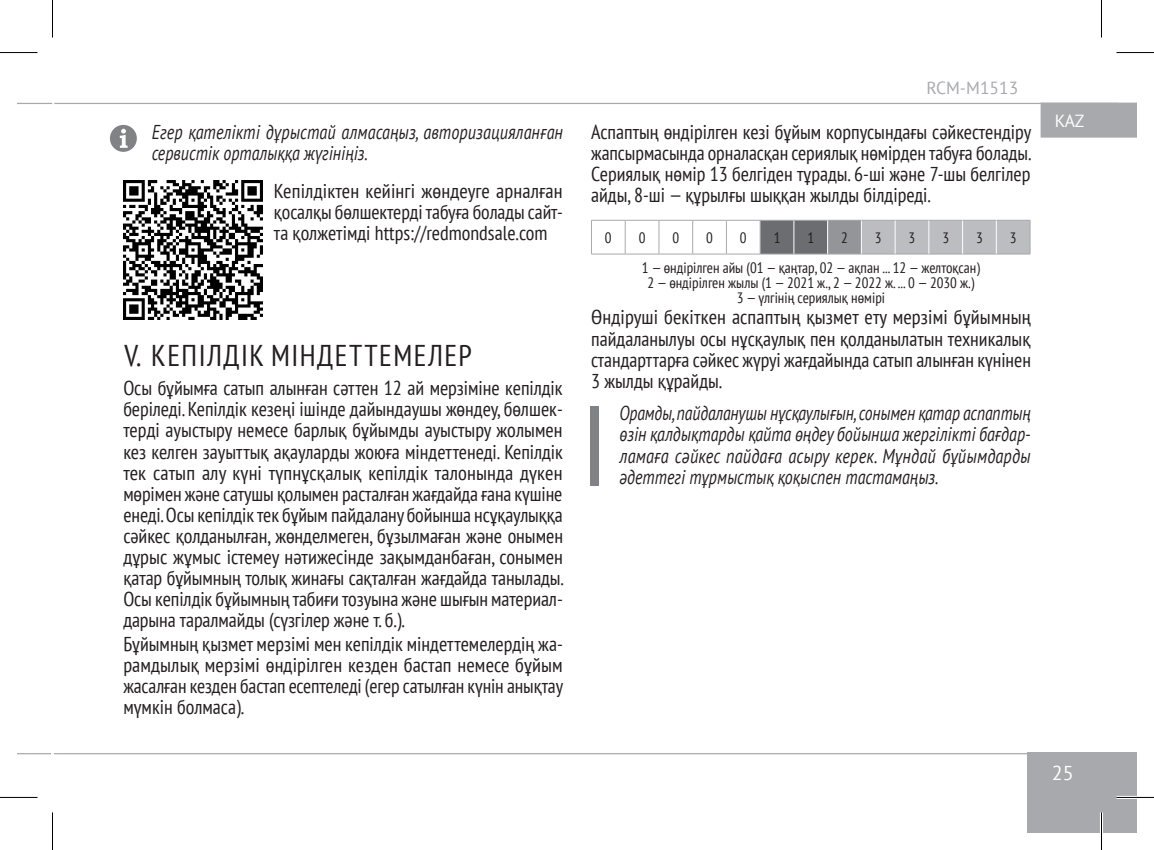
<style>
.page{position:relative;width:1154px;height:850px;background:#fff}
.page>*{position:absolute;margin:0;border:0;box-sizing:border-box;transform-origin:0 0}
.t1{font:condensed 30px "PT Sans";letter-spacing:.05em;color:#231f20}
.t2{font:condensed 20px/21px "PT Sans";color:#231f20;text-align:justify}
.t3{font:italic 20px/21.2px "PT Sans";color:#231f20;text-align:justify;scale:.78 1}
.t4{font:italic 20px/21.2px "PT Sans";color:#231f20;scale:.81 1}
.t5{font:20px "PT Sans";color:#fff}
.t6{font:17.5px "PT Sans";color:#a8a9ad}
.t7{font:17.5px "PT Sans";color:#fff}
.t8{font:condensed 15px/15px "PT Sans";color:#231f20;text-align:center}
</style>
<div class="page">
<div style="left:1027px;top:752px;width:110px;height:80px;background:#a8a9ad"></div>
<hr style="left:17px;top:103px;width:35px;height:1px;background:#a8a9ad">
<hr style="left:17px;top:752px;width:34px;height:2px;background:#a8a9ad">
<hr style="left:54px;top:752px;width:1008px;height:2px;background:#a8a9ad">
<hr style="left:54px;top:103px;width:1064px;height:1px;background:#a8a9ad">
<div style="left:1040px;top:102px;width:97px;height:35px;background:#a8a9ad"></div>
<img style="left:123px;top:181px;width:139px;height:139px">
<svg style="left:110px;top:125px;width:27px;height:27px"></svg>
<div style="left:761px;top:221px;width:66px;height:32px;background:#6c6d70"></div>
<div style="left:828px;top:220px;width:33px;height:34px;background:#939598"></div>
<div style="left:862px;top:221px;width:167px;height:32px;background:#bcbdc0"></div>
<hr style="left:591px;top:220px;width:34px;height:1px;background:#a8a9ad">
<hr style="left:591px;top:220px;width:1px;height:33px;background:#a8a9ad">
<hr style="left:625px;top:220px;width:34px;height:1px;background:#a8a9ad">
<hr style="left:659px;top:220px;width:34px;height:1px;background:#a8a9ad">
<hr style="left:693px;top:220px;width:33px;height:1px;background:#a8a9ad">
<hr style="left:726px;top:220px;width:34px;height:1px;background:#a8a9ad">
<hr style="left:760px;top:220px;width:34px;height:1px;background:#a8a9ad">
<hr style="left:794px;top:220px;width:34px;height:1px;background:#a8a9ad">
<hr style="left:828px;top:220px;width:33px;height:1px;background:#a8a9ad">
<hr style="left:861px;top:220px;width:34px;height:1px;background:#a8a9ad">
<hr style="left:895px;top:220px;width:34px;height:1px;background:#a8a9ad">
<hr style="left:929px;top:220px;width:33px;height:1px;background:#a8a9ad">
<hr style="left:962px;top:220px;width:34px;height:1px;background:#a8a9ad">
<hr style="left:996px;top:220px;width:34px;height:1px;background:#a8a9ad">
<hr style="left:1029px;top:220px;width:1px;height:33px;background:#a8a9ad">
<hr style="left:591px;top:253px;width:34px;height:1px;background:#a8a9ad">
<hr style="left:625px;top:253px;width:34px;height:1px;background:#a8a9ad">
<hr style="left:659px;top:253px;width:34px;height:1px;background:#a8a9ad">
<hr style="left:693px;top:253px;width:33px;height:1px;background:#a8a9ad">
<hr style="left:726px;top:253px;width:34px;height:1px;background:#a8a9ad">
<hr style="left:760px;top:253px;width:34px;height:1px;background:#a8a9ad">
<hr style="left:794px;top:253px;width:34px;height:1px;background:#a8a9ad">
<hr style="left:828px;top:253px;width:33px;height:1px;background:#a8a9ad">
<hr style="left:861px;top:253px;width:34px;height:1px;background:#a8a9ad">
<hr style="left:895px;top:253px;width:34px;height:1px;background:#a8a9ad">
<hr style="left:929px;top:253px;width:33px;height:1px;background:#a8a9ad">
<hr style="left:962px;top:253px;width:34px;height:1px;background:#a8a9ad">
<hr style="left:996px;top:253px;width:34px;height:1px;background:#a8a9ad">
<hr style="left:793px;top:220px;width:1px;height:33px;background:#fff">
<hr style="left:827px;top:220px;width:1px;height:33px;background:#fff">
<hr style="left:861px;top:220px;width:1px;height:33px;background:#fff">
<hr style="left:895px;top:220px;width:1px;height:33px;background:#fff">
<hr style="left:928px;top:220px;width:1px;height:33px;background:#fff">
<hr style="left:962px;top:220px;width:1px;height:33px;background:#fff">
<hr style="left:996px;top:220px;width:1px;height:33px;background:#fff">
<hr style="left:625px;top:220px;width:1px;height:33px;background:#a8a9ad">
<hr style="left:658px;top:220px;width:1px;height:33px;background:#a8a9ad">
<hr style="left:692px;top:220px;width:1px;height:33px;background:#a8a9ad">
<hr style="left:726px;top:220px;width:1px;height:33px;background:#a8a9ad">
<hr style="left:760px;top:220px;width:1px;height:33px;background:#a8a9ad">
<div style="left:590px;top:406px;width:9px;height:79px;background:#808285"></div>
<hr style="left:1116px;top:795px;width:38px;height:3px;background:#fff">
<hr style="left:1100px;top:812px;width:3px;height:37px;background:#fff">
<hr style="left:0;top:52px;width:38px;height:1px;background:#000">
<hr style="left:1116px;top:52px;width:38px;height:1px;background:#000">
<hr style="left:0;top:796px;width:38px;height:1px;background:#000">
<hr style="left:1116px;top:796px;width:38px;height:1px;background:#000">
<hr style="left:52px;top:0;width:1px;height:38px;background:#000">
<hr style="left:52px;top:812px;width:1px;height:37px;background:#000">
<hr style="left:1101px;top:0;width:1px;height:38px;background:#000">
<hr style="left:1101px;top:812px;width:1px;height:37px;background:#000">
<p class="t4" style="left:152px;top:121px;width:509px">Егер қателікті дұрыстай алмасаңыз, авторизацияланған сервистік орталыққа жүгініңіз.</p>
<p class="t2" style="left:274px;top:179px;width:290px">Кепілдіктен кейінгі жөндеуге арналған қосалқы бөлшектерді табуға болады сайт&shy;та қолжетімді https://redmondsale.com</p>
<h1 class="t1" style="left:125px;top:336px;width:349px">V. КЕПІЛДІК МІНДЕТТЕМЕЛЕР</h1>
<p class="t2" style="left:123px;top:376px;width:442px">Осы бұйымға сатып алынған сәттен 12 ай мерзіміне кепілдік беріледі. Кепілдік кезеңі ішінде дайындаушы жөндеу, бөлшек&shy;терді ауыстыру немесе барлық бұйымды ауыстыру жолымен кез келген зауыттық ақауларды жоюға міндеттенеді. Кепілдік тек сатып алу күні түпнұсқалық кепілдік талонында дүкен мөрімен және сатушы қолымен расталған жағдайда ғана күшіне енеді. Осы кепілдік тек бұйым пайдалану бойынша нсұқаулыққа сәйкес қолданылған, жөнделмеген, бұзылмаған және онымен дұрыс жұмыс істемеу нәтижесінде зақымданбаған, сонымен қатар бұйымның толық жинағы сақталған жағдайда танылады.<br>Осы кепілдік бұйымның табиғи тозуына және шығын материал&shy;дарына таралмайды (сүзгілер және т. б.).</p>
<p class="t2" style="left:123px;top:633px;width:441px">Бұйымның қызмет мерзімі мен кепілдік міндеттемелердің жа&shy;рамдылық мерзімі өндірілген кезден бастап немесе бұйым жасалған кезден бастап есептеледі (егер сатылған күнін анықтау мүмкін болмаса).</p>
<p class="t6" style="left:926px;top:77px;width:93px">RCM-M1513</p>
<p class="t2" style="left:591px;top:121px;width:442px">Аспаптың өндірілген кезі бұйым корпусындағы сәйкестендіру жапсырмасында орналасқан сериялық нөмірден табуға болады.<br>Сериялық нөмір 13 белгіден тұрады. 6-ші және 7-шы белгілер айды, 8-ші — құрылғы шыққан жылды білдіреді.</p>
<p class="t8" style="left:605px;top:230px;width:8px">0</p>
<p class="t8" style="left:639px;top:230px;width:8px">0</p>
<p class="t8" style="left:672px;top:230px;width:8px">0</p>
<p class="t8" style="left:706px;top:230px;width:8px">0</p>
<p class="t8" style="left:740px;top:230px;width:8px">0</p>
<p class="t8" style="left:774px;top:230px;width:8px">1</p>
<p class="t8" style="left:807px;top:230px;width:8px">1</p>
<p class="t8" style="left:841px;top:230px;width:8px">2</p>
<p class="t8" style="left:875px;top:230px;width:8px">3</p>
<p class="t8" style="left:909px;top:230px;width:8px">3</p>
<p class="t8" style="left:942px;top:230px;width:8px">3</p>
<p class="t8" style="left:976px;top:230px;width:8px">3</p>
<p class="t8" style="left:1010px;top:230px;width:8px">3</p>
<p class="t8" style="left:642px;top:260px;width:339px">1 — өндірілген айы (01 — қаңтар, 02 — ақпан ... 12 — желтоқсан)<br>2 — өндірілген жылы (1 — 2021 ж., 2 — 2022 ж. ... 0 — 2030 ж.)<br>3 — үлгінің сериялық нөмірі</p>
<p class="t2" style="left:591px;top:306px;width:441px">Өндіруші бекіткен аспаптың қызмет ету мерзімі бұйымның пайдаланылуы осы нұсқаулық пен қолданылатын техникалық стандарттарға сәйкес жүруі жағдайында сатып алынған күнінен 3 жылды құрайды.</p>
<p class="t3" style="left:619px;top:401px;width:529px">Орамды, пайдаланушы нұсқаулығын, сонымен қатар аспаптың өзін қалдықтарды қайта өңдеу бойынша жергілікті бағдар&shy;ламаға сәйкес пайдаға асыру керек. Мұндай бұйымдарды әдеттегі тұрмыстық қоқыспен тастамаңыз.</p>
<p class="t7" style="left:1055px;top:110px;width:31px">KAZ</p>
<p class="t5" style="left:1052px;top:760px;width:23px">25</p>
</div>
